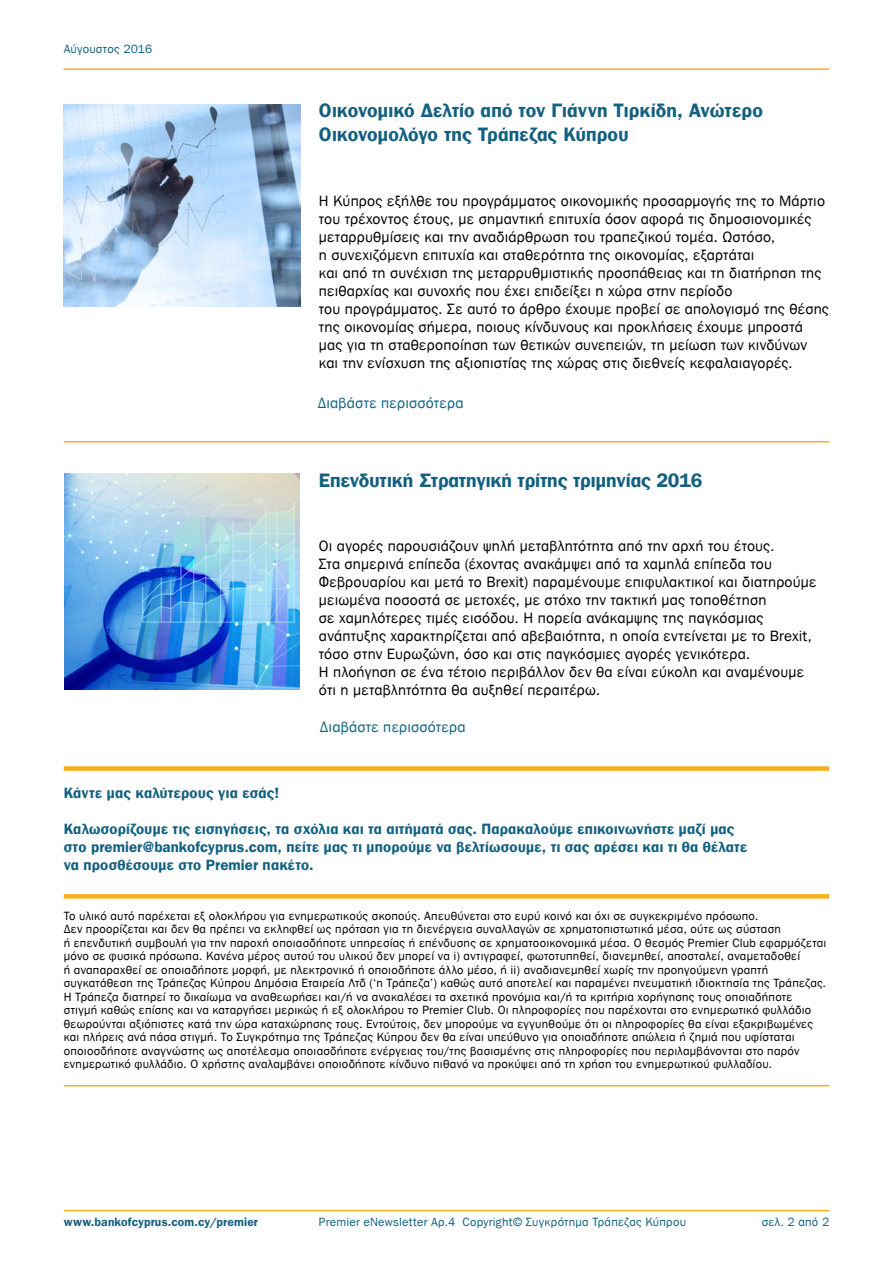
<style>
.page{position:relative;width:893px;height:1263px;background:#fff}
.page>*{position:absolute;margin:0;border:0;box-sizing:border-box;transform-origin:0 0}
.t1{font:600 19.5px/23.4px "Franklin Gothic ITC Hel";letter-spacing:-.005em;color:#146080}
.t2{font:15px/18px "Franklin Gothic ITC Hel";letter-spacing:.01em;color:#000}
.t3{font:600 15px/18px "Franklin Gothic ITC Hel";letter-spacing:.01em;color:#146080}
.t4{font:15px "Franklin Gothic ITC Hel";letter-spacing:.015em;color:#12617f}
.t5{font:12px/13.5px "Franklin Gothic ITC Hel";letter-spacing:.02em;color:#000}
.t6{font:12px "Franklin Gothic ITC Hel";letter-spacing:.015em;color:#146080}
.t7{font:600 12px "Franklin Gothic ITC Hel";letter-spacing:.015em;color:#146080}
</style>
<div class="page">
<hr style="left:64px;top:1210px;width:765px;height:1px;background:#f7af1d">
<hr style="left:64px;top:441px;width:765px;height:1px;background:#f7af1d">
<hr style="left:64px;top:1085px;width:765px;height:1px;background:#f7af1d">
<hr style="left:63px;top:68px;width:766px;height:2px;background:#f7af1d">
<svg style="left:64px;top:894px;width:765px;height:4px;background:#f7b022"></svg>
<div style="left:64px;top:766px;width:765px;height:5px;background:#f7af1d"></div>
<img style="left:63px;top:104px;width:237px;height:202px">
<img style="left:65px;top:473px;width:235px;height:216px">
<p class="t6" style="left:64px;top:42px;width:90px">Αύγουστος 2016</p>
<h1 class="t1" style="left:319px;top:99px;width:445px">Οικονομικό Δελτίο από τον Γιάννη Τιρκίδη, Ανώτερο<br>Οικονομολόγο της Τράπεζας Κύπρου</h1>
<p class="t2" style="left:319px;top:191px;width:512px">Η Κύπρος εξήλθε του προγράμματος οικονομικής προσαρμογής της το Μάρτιο του τρέχοντος έτους, με σημαντική επιτυχία όσον αφορά τις δημοσιονομικές μεταρρυθμίσεις και την αναδιάρθρωση του τραπεζικού τομέα. Ωστόσο,<br>η συνεχιζόμενη επιτυχία και σταθερότητα της οικονομίας, εξαρτάται<br>και από τη συνέχιση της μεταρρυθμιστικής προσπάθειας και τη διατήρηση της πειθαρχίας και συνοχής που έχει επιδείξει η χώρα στην περίοδο<br>του προγράμματος. Σε αυτό το άρθρο έχουμε προβεί σε απολογισμό της θέσης της οικονομίας σήμερα, ποιους κίνδυνους και προκλήσεις έχουμε μπροστά μας για τη σταθεροποίηση των θετικών συνεπειών, τη μείωση των κινδύνων και την ενίσχυση της αξιοπιστίας της χώρας στις διεθνείς κεφαλαιαγορές.</p>
<p class="t4" style="left:318px;top:395px;width:147px">Διαβάστε περισσότερα</p>
<h1 class="t1" style="left:319px;top:468px;width:385px">Επενδυτική Στρατηγική τρίτης τριμηνίας 2016</h1>
<p class="t2" style="left:319px;top:537px;width:499px">Οι αγορές παρουσιάζουν ψηλή μεταβλητότητα από την αρχή του έτους.<br>Στα σημερινά επίπεδα (έχοντας ανακάμψει από τα χαμηλά επίπεδα του Φεβρουαρίου και μετά το Brexit) παραμένουμε επιφυλακτικοί και διατηρούμε μειωμένα ποσοστά σε μετοχές, με στόχο την τακτική μας τοποθέτηση<br>σε χαμηλότερες τιμές εισόδου. Η πορεία ανάκαμψης της παγκόσμιας ανάπτυξης χαρακτηρίζεται από αβεβαιότητα, η οποία εντείνεται με το Brexit, τόσο στην Ευρωζώνη, όσο και στις παγκόσμιες αγορές γενικότερα.<br>Η πλοήγηση σε ένα τέτοιο περιβάλλον δεν θα είναι εύκολη και αναμένουμε ότι η μεταβλητότητα θα αυξηθεί περαιτέρω.</p>
<p class="t4" style="left:320px;top:718px;width:147px">Διαβάστε περισσότερα</p>
<p class="t3" style="left:64px;top:783px;width:217px">Κάντε μας καλύτερους για εσάς!</p>
<p class="t3" style="left:64px;top:819px;width:685px">Καλωσορίζουμε τις εισηγήσεις, τα σχόλια και τα αιτήματά σας. Παρακαλούμε επικοινωνήστε μαζί μας στο premier@bankofcyprus.com, πείτε μας τι μπορούμε να βελτίωσουμε, τι σας αρέσει και τι θα θέλατε να προσθέσουμε στο Premier πακέτο.</p>
<p class="t5" style="left:64px;top:909px;width:764px">Το υλικό αυτό παρέχεται εξ ολοκλήρου για ενημερωτικούς σκοπούς. Απευθύνεται στο ευρύ κοινό και όχι σε συγκεκριμένο πρόσωπο.<br>Δεν προορίζεται και δεν θα πρέπει να εκληφθεί ως πρόταση για τη διενέργεια συναλλαγών σε χρηματοπιστωτικά μέσα, ούτε ως σύσταση<br>ή επενδυτική συμβουλή για την παροχή οποιασδήποτε υπηρεσίας ή επένδυσης σε χρηματοοικονομικά μέσα. Ο θεσμός Premier Club εφαρμόζεται μόνο σε φυσικά πρόσωπα. Κανένα μέρος αυτού του υλικού δεν μπορεί να i) αντιγραφεί, φωτοτυπηθεί, διανεμηθεί, αποσταλεί, αναμεταδοθεί<br>ή αναπαραχθεί σε οποιαδήποτε μορφή, με ηλεκτρονικό ή οποιοδήποτε άλλο μέσο, ή ii) αναδιανεμηθεί χωρίς την προηγούμενη γραπτή συγκατάθεση της Τράπεζας Κύπρου Δημόσια Εταιρεία Λτδ (‘η Τράπεζα’) καθώς αυτό αποτελεί και παραμένει πνευματική ιδιοκτησία της Τράπεζας.<br>Η Τράπεζα διατηρεί το δικαίωμα να αναθεωρήσει και/ή να ανακαλέσει τα σχετικά προνόμια και/ή τα κριτήρια χορήγησης τους οποιαδήποτε στιγμή καθώς επίσης και να καταργήσει μερικώς ή εξ ολοκλήρου το Premier Club. Οι πληροφορίες που παρέχονται στο ενημερωτικό φυλλάδιο θεωρούνται αξιόπιστες κατά την ώρα καταχώρησης τους. Εντούτοις, δεν μπορούμε να εγγυηθούμε ότι οι πληροφορίες θα είναι εξακριβωμένες και πλήρεις ανά πάσα στιγμή. Το Συγκρότημα της Τράπεζας Κύπρου δεν θα είναι υπεύθυνο για οποιαδήποτε απώλεια ή ζημιά που υφίσταται οποιοσδήποτε αναγνώστης ως αποτέλεσμα οποιασδήποτε ενέργειας του/της βασισμένης στις πληροφορίες που περιλαμβάνονται στο παρόν ενημερωτικό φυλλάδιο. Ο χρήστης αναλαμβάνει οποιοδήποτε κίνδυνο πιθανό να προκύψει από τη χρήση του ενημερωτικού φυλλαδίου.</p>
<p class="t7" style="left:64px;top:1215px;width:196px">www.bankofcyprus.com.cy/premier</p>
<p class="t6" style="left:319px;top:1215px;width:369px">Premier eNewsletter Αρ.4 Copyright© Συγκρότημα Τράπεζας Κύπρου</p>
<p class="t6" style="left:762px;top:1215px;width:69px">σελ. 2 από 2</p>
</div>
